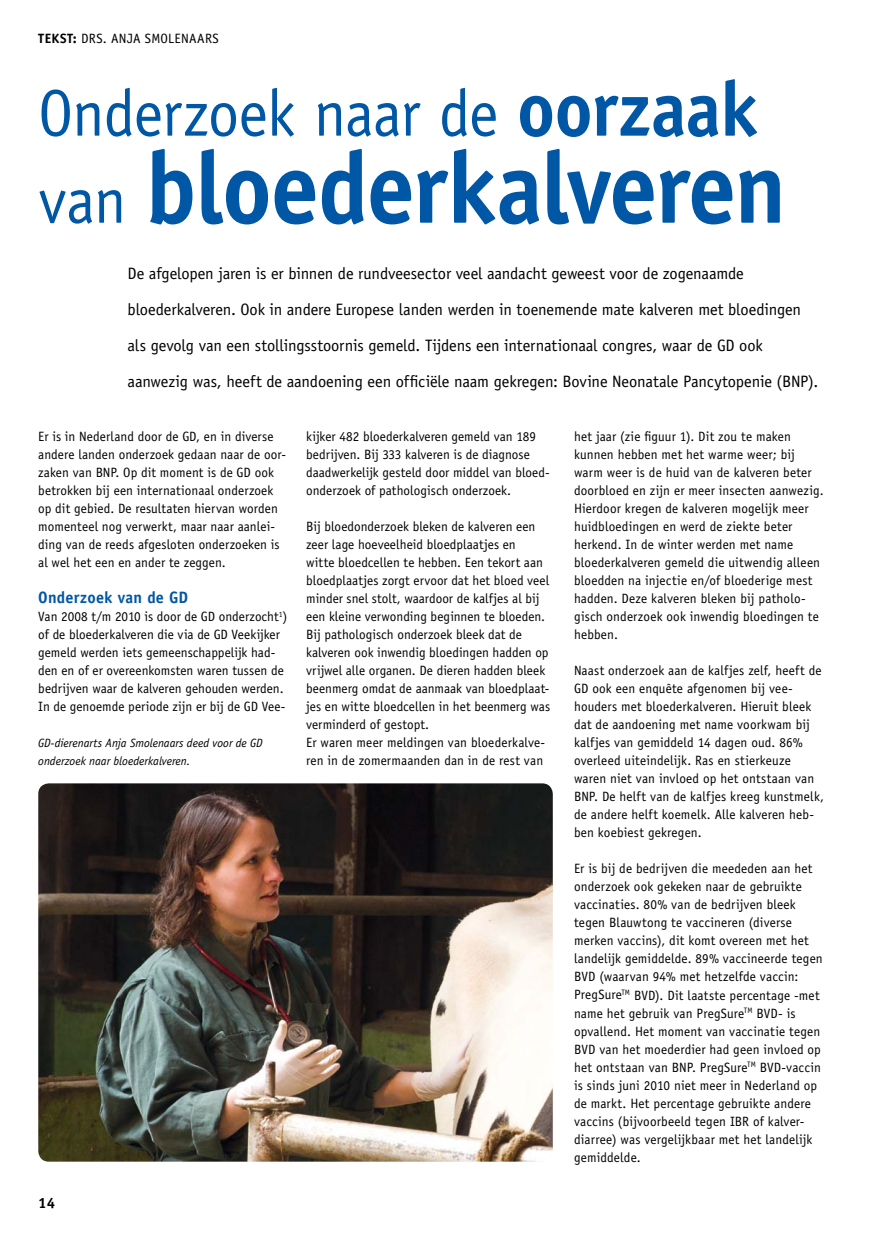
<style>
.page{position:relative;width:893px;height:1234px;background:#fff}
.page>*{position:absolute;margin:0;border:0;box-sizing:border-box;transform-origin:0 0}
.t1{font:700 102px "Officina Sans Std";color:#0057a5;scale:.95 1}
.t2{font:66px "Officina Sans Std";letter-spacing:-.015em;color:#0057a5;scale:.95 1}
.t3{font:16.5px/36px "Officina Sans Std";letter-spacing:-.01em;color:#000}
.t4{font:700 16.5px "Officina Sans Std";color:#0057a5}
.t5{font:700 15px "Officina Sans Std";color:#000}
.t6{font:13.5px/18px "Officina Sans Std";letter-spacing:.01em;color:#000}
.t7{font:italic 12px/18px "Officina Sans Std";color:#000}
.s1{font-weight:700}
.s2{font-weight:700;font-size:78px}
.s3{font-weight:400;font-size:66px}
</style>
<div class="page">
<img style="left:38px;top:783px;width:515px;height:378px">
<p class="t6" style="left:38px;top:29px;width:89px"><span class="s1">tekst:</span> drs. Anja</p>
<p class="t6" style="left:145px;top:29px;width:15px">Smolenaars</p>
<h2 class="t2" style="left:38px;top:75px;width:759px">Onderzoek naar de <span class="s2">oorzaak</span></h2>
<h1 class="t1" style="left:38px;top:124px;width:789px"><span class="s3">van</span> bloederkalveren</h1>
<p class="t3" style="left:128px;top:255px;width:692px">De afgelopen jaren is er binnen de rundveesector veel aandacht geweest voor de zogenaamde bloederkalveren. Ook in andere Europese landen werden in toenemende mate kalveren met bloedingen als gevolg van een stollingsstoornis gemeld. Tijdens een internationaal congres, waar de GD ook aanwezig was, heeft de aandoening een officiële naam gekregen: Bovine Neonatale Pancytopenie (BNP).</p>
<p class="t6" style="left:38px;top:427px;width:249px">Er is in Nederland door de GD, en in diverse andere landen onderzoek gedaan naar de oor&shy;zaken van BNP. Op dit moment is de GD ook betrokken bij een internationaal onderzoek op dit gebied. De resultaten hiervan worden momenteel nog verwerkt, maar naar aanlei&shy;ding van de reeds afgesloten onderzoeken is al wel het een en ander te zeggen.</p>
<p class="t4" style="left:38px;top:587px;width:141px">Onderzoek van de GD</p>
<p class="t6" style="left:38px;top:607px;width:251px">Van 2008 t/m 2010 is door de GD onderzocht<sup>1</sup>) of de bloederkalveren die via de GD Veekijker gemeld werden iets gemeenschappelijk had&shy;den en of er overeenkomsten waren tussen de bedrijven waar de kalveren gehouden werden.<br>In de genoemde periode zijn er bij de GD Vee-</p>
<p class="t7" style="left:38px;top:734px;width:226px">GD-dierenarts Anja Smolenaars deed voor de GD onderzoek naar bloederkalveren.</p>
<p class="t6" style="left:306px;top:427px;width:245px">kijker 482 bloederkalveren gemeld van 189 bedrijven. Bij 333 kalveren is de diagnose daadwerkelijk gesteld door middel van bloed&shy;onderzoek of pathologisch onderzoek.</p>
<p class="t6" style="left:306px;top:517px;width:246px">Bij bloedonderzoek bleken de kalveren een zeer lage hoeveelheid bloedplaatjes en<br>witte bloedcellen te hebben. Een tekort aan bloedplaatjes zorgt ervoor dat het bloed veel minder snel stolt, waardoor de kalfjes al bij een kleine verwonding beginnen te bloeden.<br>Bij pathologisch onderzoek bleek dat de kalveren ook inwendig bloedingen hadden op vrijwel alle organen. De dieren hadden bleek beenmerg omdat de aanmaak van bloedplaat&shy;jes en witte bloedcellen in het beenmerg was verminderd of gestopt.<br>Er waren meer meldingen van bloederkalve&shy;ren in de zomermaanden dan in de rest van</p>
<p class="t5" style="left:38px;top:1193px;width:18px">14</p>
<p class="t6" style="left:574px;top:427px;width:251px">het jaar (zie figuur 1). Dit zou te maken kunnen hebben met het warme weer; bij warm weer is de huid van de kalveren beter doorbloed en zijn er meer insecten aanwezig.<br>Hierdoor kregen de kalveren mogelijk meer huidbloedingen en werd de ziekte beter herkend. In de winter werden met name bloederkalveren gemeld die uitwendig alleen bloedden na injectie en/of bloederige mest hadden. Deze kalveren bleken bij patholo&shy;gisch onderzoek ook inwendig bloedingen te hebben.</p>
<p class="t6" style="left:574px;top:661px;width:251px">Naast onderzoek aan de kalfjes zelf, heeft de GD ook een enquête afgenomen bij vee&shy;houders met bloederkalveren. Hieruit bleek dat de aandoening met name voorkwam bij kalfjes van gemiddeld 14 dagen oud. 86% overleed uiteindelijk. Ras en stierkeuze waren niet van invloed op het ontstaan van BNP. De helft van de kalfjes kreeg kunstmelk, de andere helft koemelk. Alle kalveren heb&shy;ben koebiest gekregen.</p>
<p class="t6" style="left:574px;top:859px;width:250px">Er is bij de bedrijven die meededen aan het onderzoek ook gekeken naar de gebruikte vaccinaties. 80% van de bedrijven bleek tegen Blauwtong te vaccineren (diverse merken vaccins), dit komt overeen met het landelijk gemiddelde. 89% vaccineerde tegen BVD (waarvan 94% met hetzelfde vaccin:<br>PregSure<sup>TM</sup> BVD). Dit laatste percentage -met name het gebruik van PregSure<sup>TM</sup> BVD- is opvallend. Het moment van vaccinatie tegen BVD van het moederdier had geen invloed op het ontstaan van BNP. PregSure<sup>TM</sup> BVD-vaccin is sinds juni 2010 niet meer in Nederland op de markt. Het percentage gebruikte andere vaccins (bijvoorbeeld tegen IBR of kalver&shy;diarree) was vergelijkbaar met het landelijk gemiddelde.</p>
</div>
